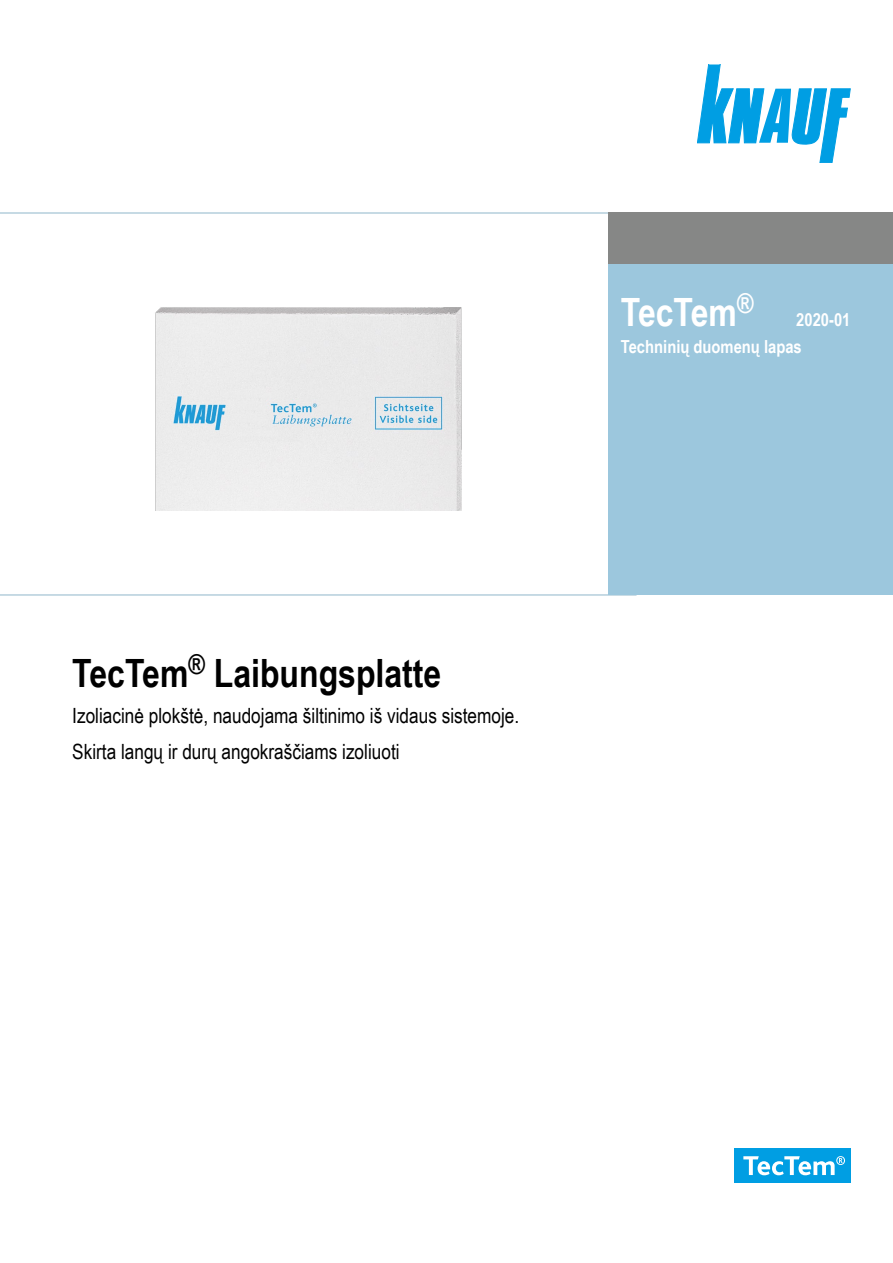
<style>
.page{position:relative;width:893px;height:1263px;background:#fff}
.page>*{position:absolute;margin:0;border:0;box-sizing:border-box;transform-origin:0 0}
.t1{font:700 39px "Arial Narrow";color:#000}
.t2{font:700 39px "Arial Narrow";color:#fff}
.t3{font:700 27.3px "Arial Narrow";color:#fff}
.t4{font:21px/36px "Arial Narrow";color:#000}
.t5{font:700 18px "Arial Narrow";color:#fff}
</style>
<div class="page">
<svg style="left:0;top:213px;width:608px;height:382px"></svg>
<div style="left:608px;top:213px;width:285px;height:382px;background:#9cc7dd"></div>
<div style="left:608px;top:213px;width:285px;height:51px;background:#868786"></div>
<img style="left:87px;top:250px;width:423px;height:261px">
<svg style="left:697px;top:65px;width:154px;height:98px"></svg>
<div style="left:735px;top:1149px;width:116px;height:34px;background:#009ee3"></div>
<svg style="left:743px;top:1156px;width:102px;height:19px"></svg>
<h2 class="t3" style="left:737px;top:282px;width:18px">®</h2>
<h1 class="t2" style="left:621px;top:282px;width:118px">TecTem</h1>
<p class="t5" style="left:796px;top:306px;width:56px">2020-01</p>
<p class="t5" style="left:621px;top:333px;width:183px">Techninių duomenų lapas</p>
<h1 class="t1" style="left:72px;top:644px;width:371px">TecTem<sup>®</sup> Laibungsplatte</h1>
<p class="t4" style="left:72px;top:697px;width:448px">Izoliacinė plokštė, naudojama šiltinimo iš vidaus sistemoje.<br>Skirta langų ir durų angokraščiams izoliuoti</p>
</div>
